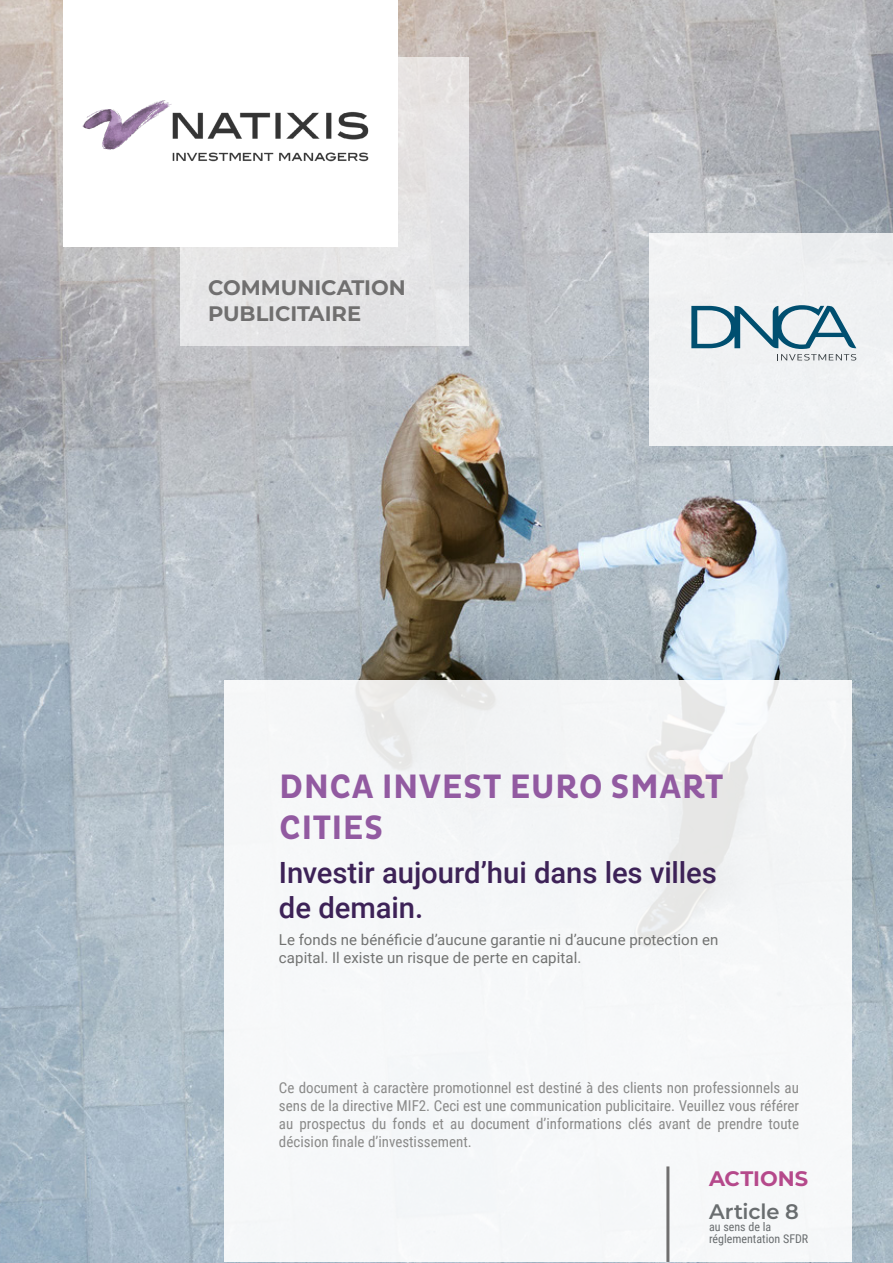
<style>
.page{position:relative;width:893px;height:1263px;background:#fff}
.page>*{position:absolute;margin:0;border:0;box-sizing:border-box;transform-origin:0 0}
.t1{font:700 34.5px/41.4px "Pluto Cond";letter-spacing:.01em;color:#925aa1}
.t2{font:500 29.25px/35.1px "Roboto";letter-spacing:-.005em;color:#3d2257}
.t3{font:700 21px/25.2px "Montserrat";color:#706f6f}
.t4{font:600 21px "Montserrat";letter-spacing:-.005em;color:#696d6f}
.t5{font:700 21px "Montserrat";color:#b5498b}
.t6{font:15px/18px "Roboto Condensed";color:#8a8a89;text-align:justify}
.t7{font:15px/18px "Roboto";letter-spacing:.005em;color:#717271}
.t8{font:12px/12px "Roboto Condensed";color:#696d6f}
</style>
<div class="page">
<img style="left:0;top:0;width:893px;height:1263px">
<div style="left:63px;top:0;width:335px;height:247px;background:#fff"></div>
<div style="left:224px;top:681px;width:628px;height:581px;background:#f6f7f8"></div>
<svg style="left:181px;top:57px;width:288px;height:289px;fill:#e7e6e7"></svg>
<img style="left:82px;top:88px;width:298px;height:82px">
<div style="left:650px;top:233px;width:243px;height:212px;background:#f0f1f3"></div>
<hr style="left:666px;top:1166px;width:3px;height:96px;background:#706f6f">
<svg style="left:691px;top:305px;width:165px;height:55px"></svg>
<h3 class="t3" style="left:208px;top:274px;width:199px">COMMUNICATION<br>PUBLICITAIRE</h3>
<h1 class="t1" style="left:279px;top:766px;width:446px">DNCA INVEST EURO SMART<br>CITIES</h1>
<h2 class="t2" style="left:279px;top:854px;width:439px">Investir aujourd’hui dans les villes de demain.</h2>
<p class="t7" style="left:279px;top:929px;width:441px">Le fonds ne bénéficie d’aucune garantie ni d’aucune protection en capital. Il existe un risque de perte en capital.</p>
<p class="t6" style="left:279px;top:1078px;width:522px">Ce document à caractère promotionnel est destiné à des clients non professionnels au sens de la directive MIF2. Ceci est une communication publicitaire. Veuillez vous référer au prospectus du fonds et au document d’informations clés avant de prendre toute décision finale d’investissement.</p>
<h3 class="t5" style="left:709px;top:1163px;width:101px">ACTIONS</h3>
<h3 class="t4" style="left:709px;top:1197px;width:91px">Article 8</h3>
<p class="t8" style="left:709px;top:1221px;width:101px">au sens de la réglementation SFDR</p>
</div>
